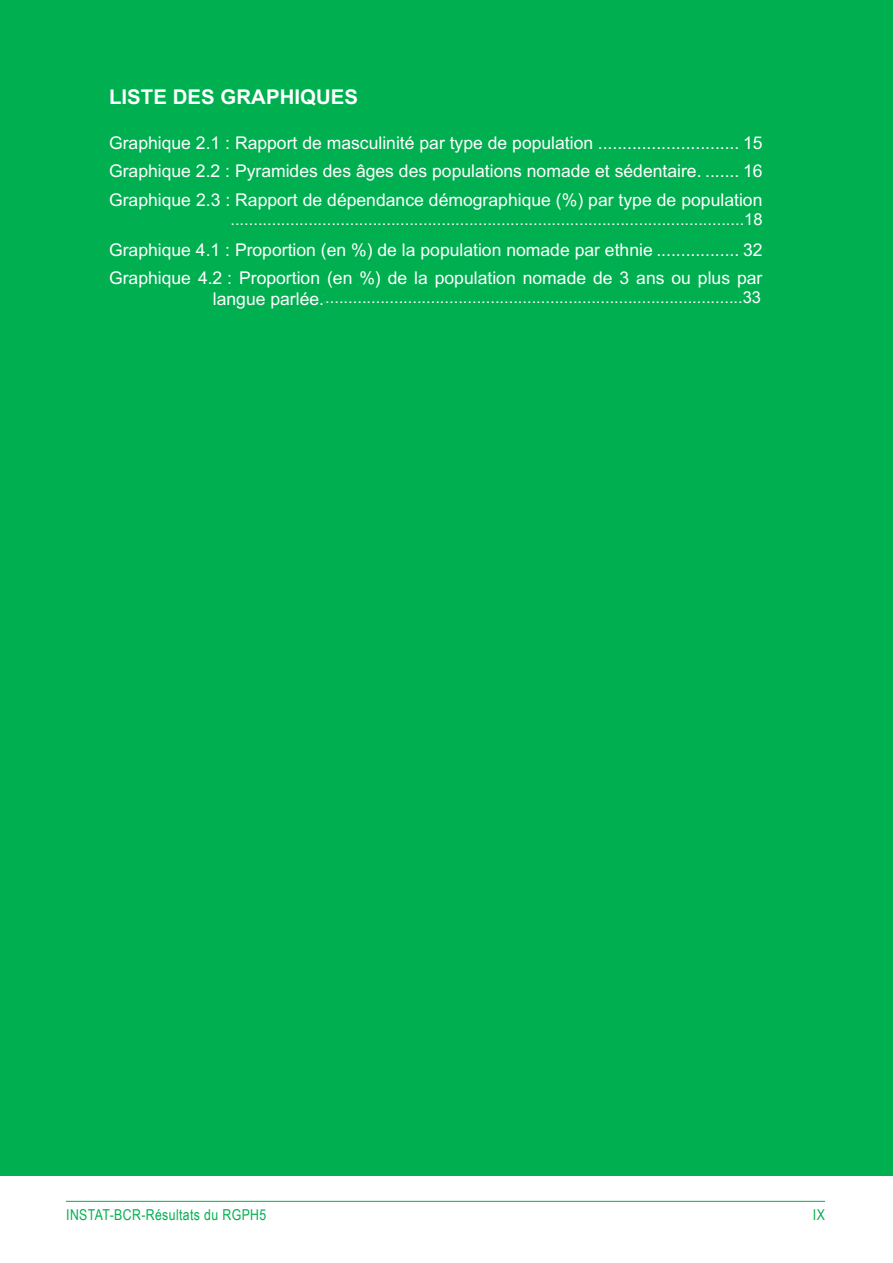
<style>
.page{position:relative;width:893px;height:1263px;background:#fff}
.page>*{position:absolute;margin:0;border:0;box-sizing:border-box;transform-origin:0 0}
.t1{font:700 20.4px "Arial";letter-spacing:.005em;color:#fff}
.t2{font:17.55px/28.8px "Arial";color:#fff;text-align:justify}
.t3{font:16.5px "Arial";color:#fff}
.t4{font:15px "Arial Narrow";letter-spacing:.025em;color:#00b050}
</style>
<div class="page">
<hr style="left:66px;top:1201px;width:759px;height:1px;background:#00b050">
<div style="left:0;top:0;width:893px;height:1175px;background:#00b050"></div>
<p class="t1" style="left:109px;top:82px;width:251px">LISTE DES GRAPHIQUES</p>
<p class="t2" style="left:109px;top:128px;width:655px">Graphique 2.1 : Rapport de masculinité par type de population ............................. 15<br>Graphique 2.2 : Pyramides des âges des populations nomade et sédentaire. ....... 16<br>Graphique 2.3 : Rapport de dépendance démographique (%) par type de population</p>
<p class="t2" style="left:109px;top:206px;width:655px;text-align:left;text-indent:123px">18<br>Graphique 4.1 : Proportion (en %) de la population nomade par ethnie ................. 32<br>Graphique 4.2 : Proportion (en %) de la population nomade de 3 ans ou plus par</p>
<p class="t2" style="left:213px;top:284px;width:132px">langue parlée.33</p>
<p class="t3" style="left:230px;top:208px;width:534px">................................................................................................................18</p>
<p class="t3" style="left:325px;top:287px;width:437px">...........................................................................................33</p>
<p class="t4" style="left:66px;top:1203px;width:202px">INSTAT-BCR-Résultats du RGPH5</p>
<p class="t4" style="left:813px;top:1203px;width:13px">IX</p>
</div>
